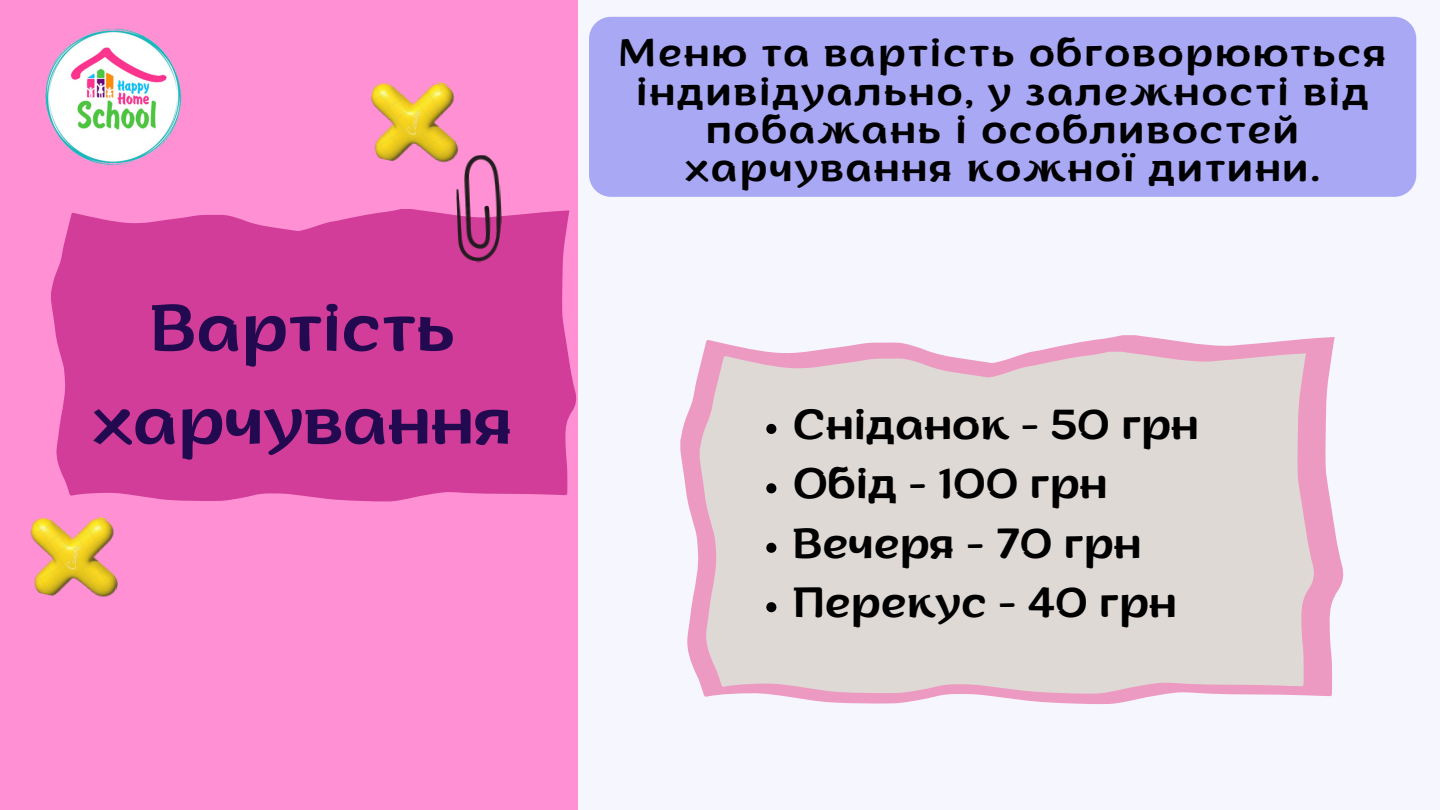
<style>
.page{position:relative;width:1440px;height:810px;background:#f6f6ff}
.page>*{position:absolute;margin:0;border:0;box-sizing:border-box;transform-origin:0 0}
.t1{font:66.6px/93px "ZT Arturo";color:#220950;text-align:center}
.t2{font:43px "ZT Arturo";color:#000}
.t3{font:39.5px/38.2px "ZT Arturo";letter-spacing:.05em;color:#000;text-align:center}
</style>
<div class="page">
<div style="left:0;top:0;width:578px;height:810px;background:#ff90d4"></div>
<img style="left:30px;top:516px;width:88px;height:81px">
<svg style="left:51px;top:209px;width:526px;height:292px;background:#d4439c"></svg>
<img style="left:370px;top:82px;width:89px;height:81px">
<img style="left:45px;top:28px;width:137px;height:138px">
<img style="left:455px;top:154px;width:48px;height:109px">
<div style="left:589px;top:17px;width:827px;height:180px;background:#a9a8f4;border-radius:22px"></div>
<svg style="left:680px;top:335px;width:664px;height:369px"></svg>
<svg style="left:700px;top:352px;width:615px;height:342px;background:#e0d4d3"></svg>
<svg style="left:766px;top:424px;width:10px;height:10px"></svg>
<svg style="left:766px;top:483px;width:10px;height:10px"></svg>
<svg style="left:766px;top:543px;width:10px;height:10px"></svg>
<svg style="left:766px;top:602px;width:10px;height:10px"></svg>
<p class="t1" style="left:93px;top:289px;width:422px">Вартість харчування</p>
<p class="t3" style="left:619px;top:39px;width:770px">Меню та вартість обговорюються індивідуально, у залежності від побажань і особливостей харчування кожної дитини.</p>
<p class="t2" style="left:793px;top:408px;width:408px">Сніданок - 50 грн</p>
<p class="t2" style="left:793px;top:467px;width:316px">Обід - 100 грн</p>
<p class="t2" style="left:793px;top:526px;width:350px">Вечеря - 70 грн</p>
<p class="t2" style="left:793px;top:586px;width:385px">Перекус - 40 грн</p>
</div>
